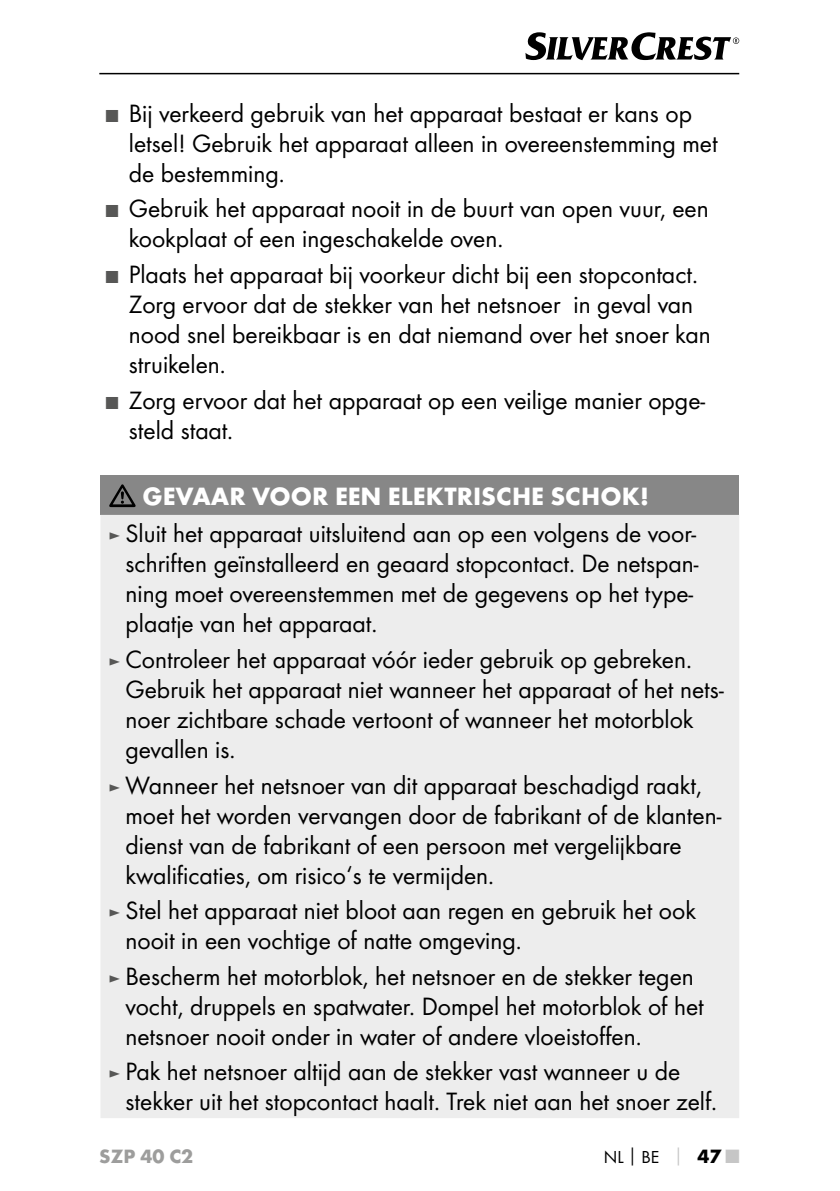
<style>
.page{position:relative;width:840px;height:1191px;background:#fff}
.page>*{position:absolute;margin:0;border:0;box-sizing:border-box;transform-origin:0 0}
.t1{font:26px/30px "Futura Boo";color:#000}
.t2{font:700 26px "Futura";color:#fff}
.t3{font:700 20px "Futura";color:#9d9d9c}
.t4{font:18px "Futura Boo";color:#000}
.s1{font-size:18px;color:#575756}
.s2{font-family:"Futura";font-weight:700}
.s3{font-family:"Futura";font-weight:700;color:#c6c6c6}
.s4{font-family:"Futura";font-weight:700;font-size:20px}
.s5{font-family:"Futura";font-weight:700;font-size:20px;color:#c6c6c6}
</style>
<div class="page">
<hr style="left:99px;top:73px;width:639px;height:1px;background:#000">
<svg style="left:525px;top:32px;width:213px;height:28px"></svg>
<div style="left:100px;top:475px;width:638px;height:40px;background:#878787"></div>
<div style="left:101px;top:515px;width:637px;height:603px;background:#ededed"></div>
<svg style="left:109px;top:484px;width:26px;height:23px"></svg>
<p class="t1" style="left:129px;top:98px;width:590px;text-indent:-23px"><span class="s1">■</span> Bij verkeerd gebruik van het apparaat bestaat er kans op letsel! Gebruik het apparaat alleen in overeenstemming met de bestemming.</p>
<p class="t1" style="left:129px;top:193px;width:581px;text-indent:-23px"><span class="s1">■</span> Gebruik het apparaat nooit in de buurt van open vuur, een kookplaat of een ingeschakelde oven.</p>
<p class="t1" style="left:129px;top:259px;width:583px;text-indent:-23px"><span class="s1">■</span> Plaats het apparaat bij voorkeur dicht bij een stopcontact.<br>Zorg ervoor dat de stekker van het netsnoer in geval van nood snel bereikbaar is en dat niemand over het snoer kan struikelen.</p>
<p class="t1" style="left:129px;top:385px;width:577px;text-indent:-23px"><span class="s1">■</span> Zorg ervoor dat het apparaat op een veilige manier opge&shy;steld staat.</p>
<p class="t2" style="left:142px;top:480px;width:507px">GEVAAR VOOR EEN ELEKTRISCHE SCHOK!</p>
<p class="t1" style="left:125px;top:518px;width:574px;text-indent:-17px"><span class="s1">►</span> Sluit het apparaat uitsluitend aan op een volgens de voor&shy;schriften geïnstalleerd en geaard stopcontact. De netspan&shy;ning moet overeenstemmen met de gegevens op het type&shy;plaatje van het apparaat.</p>
<p class="t1" style="left:125px;top:644px;width:599px;text-indent:-17px"><span class="s1">►</span> Controleer het apparaat vóór ieder gebruik op gebreken.<br>Gebruik het apparaat niet wanneer het apparaat of het nets&shy;noer zichtbare schade vertoont of wanneer het motorblok gevallen is.</p>
<p class="t1" style="left:125px;top:769px;width:597px;text-indent:-17px"><span class="s1">►</span> Wanneer het netsnoer van dit apparaat beschadigd raakt, moet het worden vervangen door de fabrikant of de klanten&shy;dienst van de fabrikant of een persoon met vergelijkbare kwalificaties, om risico‘s te vermijden.</p>
<p class="t1" style="left:125px;top:895px;width:571px;text-indent:-17px"><span class="s1">►</span> Stel het apparaat niet bloot aan regen en gebruik het ook nooit in een vochtige of natte omgeving.</p>
<p class="t1" style="left:125px;top:960px;width:579px;text-indent:-17px"><span class="s1">►</span> Bescherm het motorblok, het netsnoer en de stekker tegen vocht, druppels en spatwater. Dompel het motorblok of het netsnoer nooit onder in water of andere vloeistoffen.</p>
<p class="t1" style="left:125px;top:1056px;width:589px;text-indent:-17px"><span class="s1">►</span> Pak het netsnoer altijd aan de stekker vast wanneer u de stekker uit het stopcontact haalt. Trek niet aan het snoer zelf.</p>
<p class="t3" style="left:99px;top:1143px;width:95px">SZP 40 C2</p>
<p class="t4" style="left:603px;top:1145px;width:137px">NL<span class="s2">│</span>BE <span class="s3">│</span> <span class="s4">47</span> <span class="s5">■</span></p>
</div>
